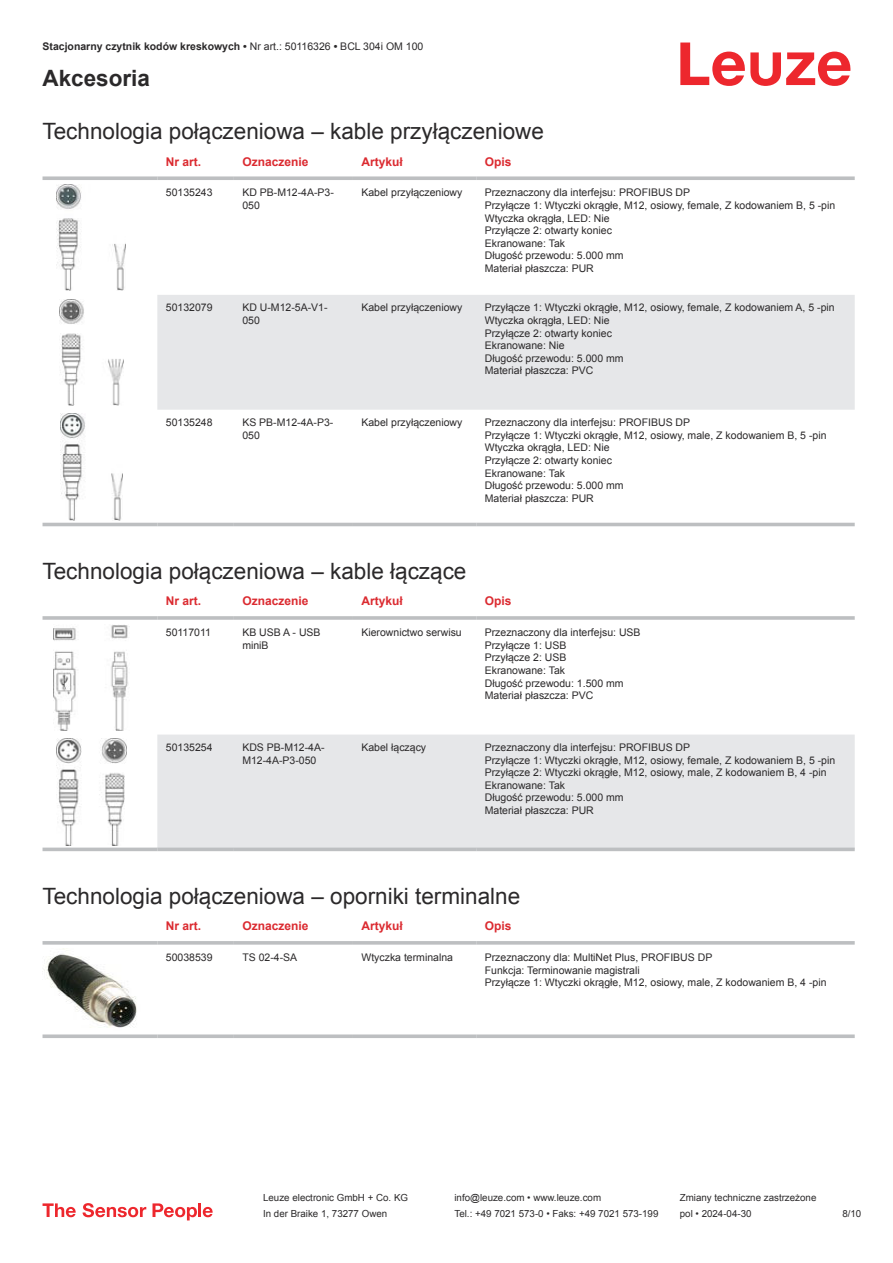
<style>
.page{position:relative;width:893px;height:1263px;background:#fff}
.page>*{position:absolute;margin:0;border:0;box-sizing:border-box;transform-origin:0 0}
.t1{font:22.5px "Arial";color:#2b292a}
.t2{font:700 22.5px "Arial";color:#2b292a}
.t3{font:700 12px "Arial";color:#db2a30}
.t4{font:10.5px/12.6px "Arial";color:#2b292a}
.t5{font:700 10.5px "Arial";color:#2b292a}
.t6{font:9.75px "Arial";color:#2b292a}
.s1{font-weight:400}
</style>
<div class="page">
<svg style="left:680px;top:43px;width:170px;height:43px"></svg>
<svg style="left:43px;top:190px;width:812px;height:337px"></svg>
<div style="left:157px;top:295px;width:698px;height:115px;background:#e6e7e9"></div>
<svg style="left:43px;top:176px;width:114px;height:4px"></svg>
<svg style="left:157px;top:176px;width:77px;height:4px"></svg>
<svg style="left:234px;top:176px;width:119px;height:4px"></svg>
<svg style="left:353px;top:176px;width:123px;height:4px"></svg>
<svg style="left:476px;top:176px;width:379px;height:4px;fill:#bdbfc1"></svg>
<hr style="left:43px;top:523px;width:114px;height:3px;background:#bdbfc1">
<hr style="left:157px;top:523px;width:77px;height:3px;background:#bdbfc1">
<hr style="left:234px;top:523px;width:119px;height:3px;background:#bdbfc1">
<hr style="left:353px;top:523px;width:123px;height:3px;background:#bdbfc1">
<hr style="left:476px;top:523px;width:379px;height:3px;background:#bdbfc1">
<img style="left:57px;top:184px;width:69px;height:107px">
<img style="left:59px;top:299px;width:65px;height:106px">
<img style="left:60px;top:414px;width:63px;height:106px">
<svg style="left:43px;top:730px;width:811px;height:122px"></svg>
<div style="left:157px;top:734px;width:698px;height:113px;background:#e6e7e9"></div>
<hr style="left:43px;top:616px;width:114px;height:4px;background:#bdbfc1">
<hr style="left:157px;top:616px;width:77px;height:4px;background:#c8cacb">
<hr style="left:234px;top:616px;width:119px;height:4px;background:#c3c5c6">
<hr style="left:353px;top:616px;width:123px;height:4px;background:#bdbfc1">
<hr style="left:476px;top:616px;width:379px;height:4px;background:#c8cacb">
<svg style="left:43px;top:847px;width:114px;height:4px"></svg>
<svg style="left:157px;top:847px;width:77px;height:4px"></svg>
<svg style="left:234px;top:847px;width:119px;height:4px"></svg>
<svg style="left:353px;top:847px;width:123px;height:4px"></svg>
<svg style="left:476px;top:847px;width:379px;height:4px;fill:#bdbfc1"></svg>
<img style="left:53px;top:625px;width:77px;height:105px">
<img style="left:56px;top:739px;width:70px;height:106px">
<svg style="left:43px;top:941px;width:114px;height:4px"></svg>
<svg style="left:157px;top:941px;width:77px;height:4px"></svg>
<svg style="left:234px;top:941px;width:119px;height:4px"></svg>
<svg style="left:353px;top:941px;width:123px;height:4px"></svg>
<svg style="left:476px;top:941px;width:379px;height:4px;fill:#c1c3c5"></svg>
<svg style="left:43px;top:1034px;width:114px;height:4px"></svg>
<svg style="left:157px;top:1034px;width:77px;height:4px"></svg>
<svg style="left:234px;top:1034px;width:119px;height:4px"></svg>
<svg style="left:353px;top:1034px;width:123px;height:4px"></svg>
<svg style="left:476px;top:1034px;width:379px;height:4px;fill:#bdbfc1"></svg>
<img style="left:44px;top:950px;width:93px;height:78px">
<svg style="left:43px;top:1203px;width:33px;height:14px"></svg>
<svg style="left:83px;top:1203px;width:63px;height:14px"></svg>
<svg style="left:153px;top:1203px;width:44px;height:17px"></svg>
<hr style="left:198px;top:1203px;width:3px;height:14px;background:#ed272d">
<svg style="left:203px;top:1207px;width:10px;height:10px"></svg>
<p class="t5" style="left:43px;top:43px;width:382px">Stacjonarny czytnik kodów kreskowych • <span class="s1">Nr art.: 50116326</span> • <span class="s1">BCL 304i OM 100</span></p>
<h1 class="t2" style="left:43px;top:63px;width:109px">Akcesoria</h1>
<h1 class="t1" style="left:43px;top:116px;width:503px">Technologia połączeniowa – kable przyłączeniowe</h1>
<p class="t3" style="left:166px;top:153px;width:37px">Nr art.</p>
<p class="t3" style="left:242px;top:157px;width:68px">Oznaczenie</p>
<p class="t3" style="left:361px;top:153px;width:43px">Artykuł</p>
<p class="t3" style="left:485px;top:157px;width:28px">Opis</p>
<p class="t4" style="left:166px;top:187px;width:48px">50135243</p>
<p class="t4" style="left:242px;top:187px;width:93px">KD PB-M12-4A-P3-<br>050</p>
<p class="t4" style="left:361px;top:186px;width:102px">Kabel przyłączeniowy</p>
<p class="t4" style="left:485px;top:186px;width:352px">Przeznaczony dla interfejsu: PROFIBUS DP<br>Przyłącze 1: Wtyczki okrągłe, M12, osiowy, female, Z kodowaniem B, 5 -pin Wtyczka okrągła, LED: Nie<br>Przyłącze 2: otwarty koniec<br>Ekranowane: Tak<br>Długość przewodu: 5.000 mm<br>Materiał płaszcza: PUR</p>
<p class="t4" style="left:166px;top:301px;width:48px">50132079</p>
<p class="t4" style="left:242px;top:302px;width:87px">KD U-M12-5A-V1-<br>050</p>
<p class="t4" style="left:361px;top:301px;width:102px">Kabel przyłączeniowy</p>
<p class="t4" style="left:485px;top:301px;width:351px">Przyłącze 1: Wtyczki okrągłe, M12, osiowy, female, Z kodowaniem A, 5 -pin<br>Wtyczka okrągła, LED: Nie<br>Przyłącze 2: otwarty koniec<br>Ekranowane: Nie<br>Długość przewodu: 5.000 mm<br>Materiał płaszcza: PVC</p>
<p class="t4" style="left:166px;top:417px;width:48px">50135248</p>
<p class="t4" style="left:242px;top:416px;width:93px">KS PB-M12-4A-P3-<br>050</p>
<p class="t4" style="left:361px;top:416px;width:102px">Kabel przyłączeniowy</p>
<p class="t4" style="left:485px;top:416px;width:343px">Przeznaczony dla interfejsu: PROFIBUS DP<br>Przyłącze 1: Wtyczki okrągłe, M12, osiowy, male, Z kodowaniem B, 5 -pin Wtyczka okrągła, LED: Nie<br>Przyłącze 2: otwarty koniec<br>Ekranowane: Tak<br>Długość przewodu: 5.000 mm<br>Materiał płaszcza: PUR</p>
<h1 class="t1" style="left:43px;top:556px;width:425px">Technologia połączeniowa – kable łączące</h1>
<p class="t3" style="left:166px;top:593px;width:37px">Nr art.</p>
<p class="t3" style="left:242px;top:597px;width:68px">Oznaczenie</p>
<p class="t3" style="left:361px;top:593px;width:43px">Artykuł</p>
<p class="t3" style="left:485px;top:597px;width:28px">Opis</p>
<p class="t4" style="left:166px;top:627px;width:47px">50117011</p>
<p class="t4" style="left:242px;top:626px;width:80px">KB USB A - USB miniB</p>
<p class="t4" style="left:361px;top:627px;width:102px">Kierownictwo serwisu</p>
<p class="t4" style="left:485px;top:626px;width:157px">Przeznaczony dla interfejsu: USB<br>Przyłącze 1: USB<br>Przyłącze 2: USB<br>Ekranowane: Tak<br>Długość przewodu: 1.500 mm<br>Materiał płaszcza: PVC</p>
<p class="t4" style="left:166px;top:742px;width:48px">50135254</p>
<p class="t4" style="left:242px;top:741px;width:84px">KDS PB-M12-4A-<br>M12-4A-P3-050</p>
<p class="t4" style="left:361px;top:741px;width:66px">Kabel łączący</p>
<p class="t4" style="left:485px;top:741px;width:352px">Przeznaczony dla interfejsu: PROFIBUS DP<br>Przyłącze 1: Wtyczki okrągłe, M12, osiowy, female, Z kodowaniem B, 5 -pin Przyłącze 2: Wtyczki okrągłe, M12, osiowy, male, Z kodowaniem B, 4 -pin Ekranowane: Tak<br>Długość przewodu: 5.000 mm<br>Materiał płaszcza: PUR</p>
<h1 class="t1" style="left:43px;top:881px;width:479px">Technologia połączeniowa – oporniki terminalne</h1>
<p class="t3" style="left:166px;top:917px;width:37px">Nr art.</p>
<p class="t3" style="left:242px;top:921px;width:68px">Oznaczenie</p>
<p class="t3" style="left:361px;top:917px;width:43px">Artykuł</p>
<p class="t3" style="left:485px;top:921px;width:28px">Opis</p>
<p class="t4" style="left:166px;top:951px;width:48px">50038539</p>
<p class="t4" style="left:242px;top:951px;width:56px">TS 02-4-SA</p>
<p class="t4" style="left:361px;top:951px;width:93px">Wtyczka terminalna</p>
<p class="t4" style="left:485px;top:951px;width:343px">Przeznaczony dla: MultiNet Plus, PROFIBUS DP<br>Funkcja: Terminowanie magistrali<br>Przyłącze 1: Wtyczki okrągłe, M12, osiowy, male, Z kodowaniem B, 4 -pin</p>
<p class="t6" style="left:263px;top:1191px;width:146px">Leuze electronic GmbH + Co. KG</p>
<p class="t6" style="left:454px;top:1191px;width:148px">info@leuze.com • www.leuze.com</p>
<p class="t6" style="left:680px;top:1191px;width:138px">Zmiany techniczne zastrzeżone</p>
<p class="t6" style="left:263px;top:1210px;width:126px">In der Braike 1, 73277 Owen</p>
<p class="t6" style="left:454px;top:1207px;width:205px">Tel.: +49 7021 573-0 • Faks: +49 7021 573-199</p>
<p class="t6" style="left:680px;top:1207px;width:73px">pol • 2024-04-30</p>
<p class="t6" style="left:842px;top:1210px;width:20px">8 /10</p>
</div>
